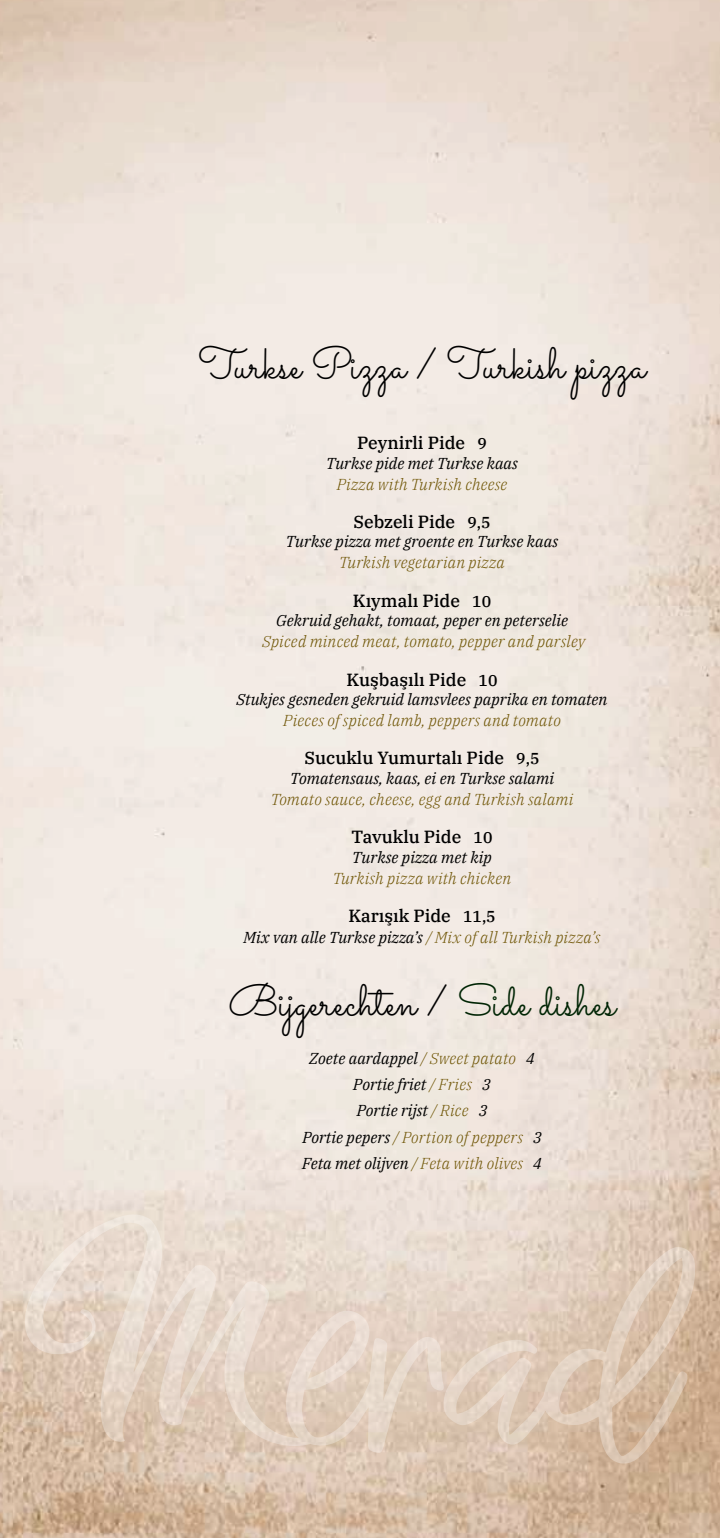
<style>
.page{position:relative;width:720px;height:1538px;background:#fff}
.page>*{position:absolute;margin:0;border:0;box-sizing:border-box;transform-origin:0 0}
.t1{font:43.75px "Sacramento";letter-spacing:.005em;color:#000}
.t2{font:500 17.5px "IBM Plex Serif";color:#000}
.t3{font:italic 15.75px/26.2px "IBM Plex Serif";color:#000;text-align:center}
.t4{font:italic 300 15.75px "IBM Plex Serif";letter-spacing:.01em;color:#6e5403}
.s1{font-size:15.75px}
.s2{font-weight:300;color:#6e5403}
.s3{color:#002504}
</style>
<div class="page">
<img style="left:0;top:0;width:719px;height:1538px">
<svg style="left:23px;top:1213px;width:421px;height:240px"></svg>
<svg style="left:443px;top:1247px;width:252px;height:216px"></svg>
<h1 class="t1" style="left:198px;top:337px;width:449px">Turkse Pizza / Turkish pizza</h1>
<p class="t2" style="left:357px;top:430px;width:131px">Peynirli Pide <span class="s1">9</span></p>
<p class="t3" style="left:326px;top:449px;width:193px">Turkse pide met Turkse kaas</p>
<p class="t4" style="left:336px;top:472px;width:172px">Pizza with Turkish cheese</p>
<p class="t2" style="left:353px;top:508px;width:138px">Sebzeli Pide <span class="s1">9,5</span></p>
<p class="t3" style="left:286px;top:527px;width:273px">Turkse pizza met groente en Turkse kaas</p>
<p class="t4" style="left:339px;top:551px;width:167px">Turkish vegetarian pizza</p>
<p class="t2" style="left:353px;top:587px;width:140px">Kıymalı Pide <span class="s1">10</span></p>
<p class="t3" style="left:276px;top:606px;width:293px">Gekruid gehakt, tomaat, peper en peterselie</p>
<p class="t4" style="left:262px;top:630px;width:324px">Spiced minced meat, tomato, pepper and parsley</p>
<p class="t2" style="left:346px;top:666px;width:152px">Kuşbaşılı Pide <span class="s1">10</span></p>
<p class="t3" style="left:236px;top:685px;width:372px">Stukjes gesneden gekruid lamsvlees paprika en tomaten</p>
<p class="t4" style="left:283px;top:708px;width:279px">Pieces of spiced lamb, peppers and tomato</p>
<p class="t2" style="left:304px;top:745px;width:236px">Sucuklu Yumurtalı Pide <span class="s1">9,5</span></p>
<p class="t3" style="left:290px;top:764px;width:265px">Tomatensaus, kaas, ei en Turkse salami</p>
<p class="t4" style="left:271px;top:787px;width:303px">Tomato sauce, cheese, egg and Turkish salami</p>
<p class="t2" style="left:351px;top:823px;width:142px">Tavuklu Pide <span class="s1">10</span></p>
<p class="t3" style="left:352px;top:842px;width:141px">Turkse pizza met kip</p>
<p class="t4" style="left:332px;top:866px;width:180px">Turkish pizza with chicken</p>
<p class="t2" style="left:348px;top:902px;width:149px">Karışık Pide <span class="s1">11,5</span></p>
<p class="t3" style="left:243px;top:923px;width:358px">Mix van alle Turkse pizza’s <span class="s2">/ Mix of all Turkish pizza’s</span></p>
<h1 class="t1" style="left:228px;top:974px;width:388px">Bijgerechten / <span class="s3">Side dishes</span></h1>
<p class="t3" style="left:302px;top:1044px;width:241px">Zoete aardappel <span class="s2">/ Sweet patato</span> 4<br>Portie friet <span class="s2">/ Fries</span> 3<br>Portie rijst <span class="s2">/ Rice</span> 3<br>Portie pepers <span class="s2">/ Portion of peppers</span> 3<br>Feta met olijven <span class="s2">/ Feta with olives</span> 4</p>
</div>
